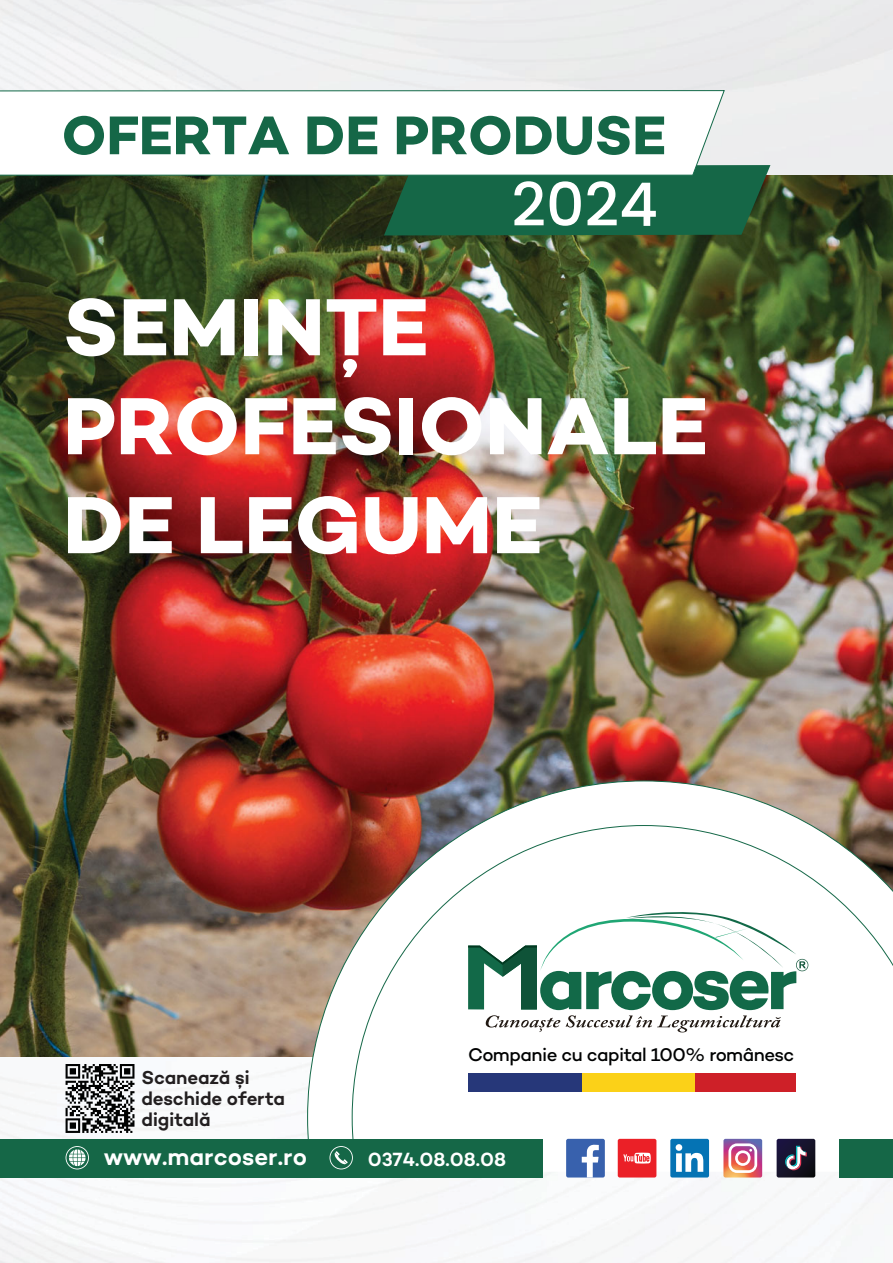
<style>
.page{position:relative;width:893px;height:1263px;background:#fff}
.page>*{position:absolute;margin:0;border:0;box-sizing:border-box;transform-origin:0 0}
.t1{font:700 82.5px/99px "Campton";color:#fff}
.t2{font:500 60px "Poppins";color:#fff}
.t3{font:700 55.5px "Campton";color:#156747}
.t4{font:600 24.3px "Campton";color:#fff}
.t5{font:600 19.5px "Campton";color:#fff}
.t6{font:600 19.05px/20.7px "Campton";letter-spacing:-.01em;color:#231f20}
.t7{font:500 18.75px "Campton";letter-spacing:-.025em;color:#010202}
</style>
<div class="page">
<img style="left:0;top:0;width:893px;height:1263px">
<img style="left:0;top:175px;width:893px;height:881px">
<img style="left:307px;top:781px;width:586px;height:358px">
<svg style="left:352px;top:825px;width:541px;height:347px"></svg>
<svg style="left:384px;top:165px;width:386px;height:70px;background:#176443"></svg>
<svg style="left:0;top:90px;width:725px;height:86px"></svg>
<div style="left:839px;top:1139px;width:54px;height:39px;background:#156747"></div>
<div style="left:566px;top:1139px;width:39px;height:39px;background:#3861ad;border-radius:2px"></div>
<svg style="left:582px;top:1145px;width:17px;height:33px"></svg>
<div style="left:618px;top:1139px;width:38px;height:39px;background:#eb2027;border-radius:2px"></div>
<svg style="left:623px;top:1153px;width:28px;height:11px"></svg>
<div style="left:670px;top:1139px;width:39px;height:39px;background:#0573b4;border-radius:2px"></div>
<svg style="left:676px;top:1144px;width:27px;height:28px"></svg>
<svg style="left:723px;top:1139px;width:39px;height:39px"></svg>
<svg style="left:728px;top:1143px;width:29px;height:30px"></svg>
<svg style="left:776px;top:1139px;width:39px;height:39px;background:#373549"></svg>
<div style="left:0;top:1139px;width:543px;height:39px;background:#156747"></div>
<svg style="left:329px;top:1146px;width:24px;height:23px"></svg>
<svg style="left:66px;top:1146px;width:23px;height:23px"></svg>
<svg style="left:468px;top:912px;width:340px;height:120px"></svg>
<div style="left:468px;top:1073px;width:114px;height:19px;background:#263779"></div>
<div style="left:582px;top:1073px;width:113px;height:19px;background:#fbd118"></div>
<div style="left:695px;top:1073px;width:101px;height:19px;background:#ce2028"></div>
<svg style="left:66px;top:1064px;width:68px;height:69px"></svg>
<h3 class="t3" style="left:62px;top:103px;width:606px">OFERTA DE PRODUSE</h3>
<h2 class="t2" style="left:511px;top:163px;width:148px">2024</h2>
<h1 class="t1" style="left:63px;top:277px;width:646px">SEMINȚE<br>PROFESIONALE<br>DE LEGUME</h1>
<p class="t6" style="left:141px;top:1070px;width:145px">Scanează și deschide oferta digitală</p>
<p class="t7" style="left:468px;top:1047px;width:327px">Companie cu capital 100% românesc</p>
<p class="t4" style="left:104px;top:1148px;width:205px">www.marcoser.ro</p>
<p class="t5" style="left:368px;top:1152px;width:140px">0374.08.08.08</p>
</div>
